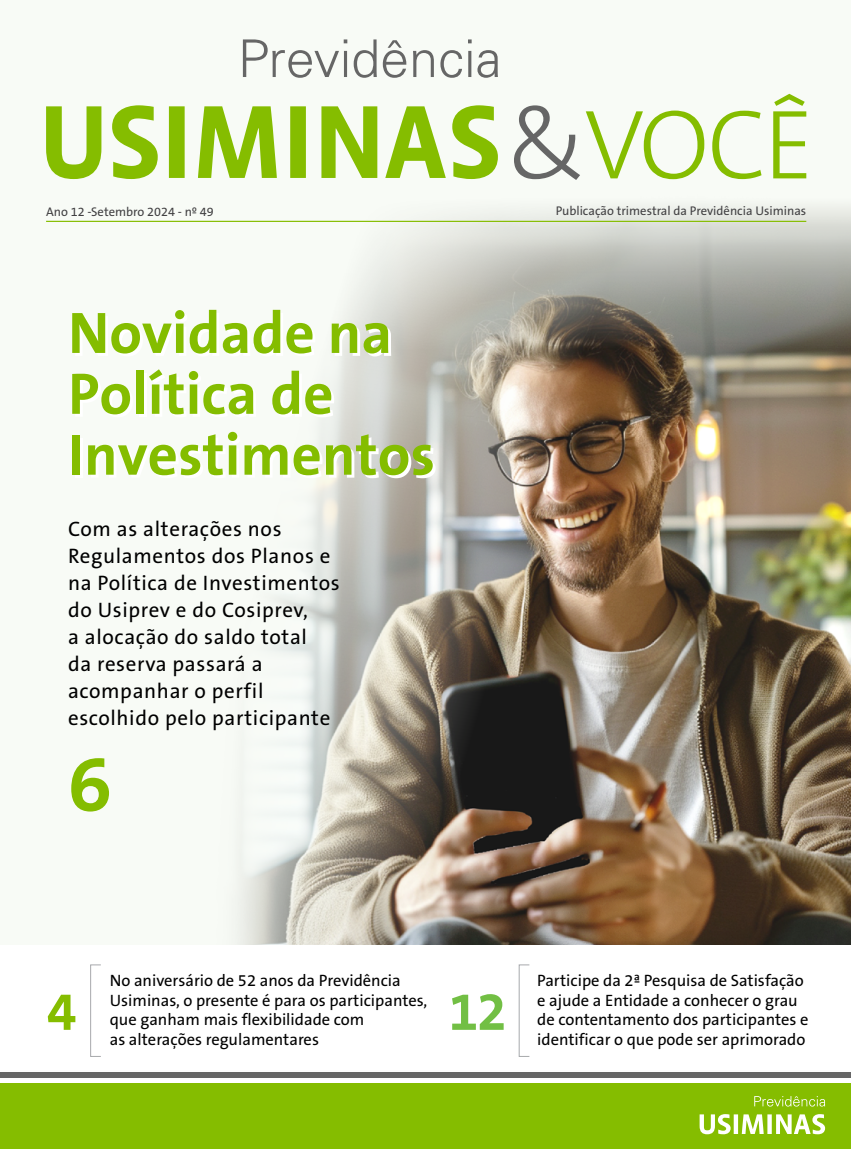
<style>
.page{position:relative;width:851px;height:1149px;background:#fff}
.page>*{position:absolute;margin:0;border:0;box-sizing:border-box;transform-origin:0 0}
.t1{font:700 79.5px "The Sans B7";color:#84bd00}
.t2{font:700 58.95px/60.9px "The Sans B7";color:#84bd00}
.t3{font:700 54px "The Sans B7";color:#72bf44}
.t4{font:700 54px "The Sans B7";color:#85bd00}
.t5{font:21px/27px "The Sans B5 Plain";letter-spacing:.03em;color:#000}
.t6{font:16.5px/19.8px "The Sans B5 Plain";color:#000}
.t7{font:12.6px "The Sans B5 Plain";color:#414042}
</style>
<div class="page">
<div style="left:0;top:0;width:850px;height:944px;background:#f8fbf6"></div>
<img style="left:214px;top:93px;width:636px;height:851px">
<hr style="left:46px;top:221px;width:760px;height:1px;background:#85bd00">
<svg style="left:46px;top:105px;width:452px;height:74px"></svg>
<svg style="left:243px;top:39px;width:104px;height:39px"></svg>
<svg style="left:353px;top:39px;width:24px;height:39px"></svg>
<svg style="left:383px;top:40px;width:23px;height:38px"></svg>
<svg style="left:413px;top:50px;width:21px;height:27px"></svg>
<svg style="left:440px;top:50px;width:22px;height:28px"></svg>
<hr style="left:468px;top:51px;width:3px;height:26px;background:#666">
<svg style="left:468px;top:39px;width:3px;height:4px"></svg>
<svg style="left:477px;top:50px;width:21px;height:28px"></svg>
<svg style="left:514px;top:94px;width:292px;height:86px"></svg>
<div style="left:0;top:1083px;width:850px;height:65px;background:#85bd00"></div>
<div style="left:0;top:1071px;width:850px;height:6px;background:#666"></div>
<svg style="left:699px;top:1114px;width:126px;height:19px"></svg>
<svg style="left:754px;top:1096px;width:71px;height:10px"></svg>
<div style="left:90px;top:964px;width:11px;height:92px;border:1px solid #a7a9ac"></div>
<div style="left:518px;top:964px;width:11px;height:92px;border:1px solid #a7a9ac"></div>
<p class="t7" style="left:46px;top:205px;width:169px">Ano 12 -Setembro 2024 - nº 49</p>
<p class="t7" style="left:555px;top:204px;width:252px">Publicação trimestral da Previdência Usiminas</p>
<h2 class="t2" style="left:68px;top:304px;width:368px">Novidade na<br>Política de<br>Investimentos</h2>
<p class="t5" style="left:68px;top:516px;width:273px">Com as alterações nos<br>Regulamentos dos Planos e na Política de Investimentos do Usiprev e do Cosiprev,<br>a alocação do saldo total<br>da reserva passará a acompanhar o perfil escolhido pelo participante</p>
<h1 class="t1" style="left:68px;top:741px;width:45px">6</h1>
<h3 class="t4" style="left:47px;top:982px;width:31px">4</h3>
<p class="t6" style="left:110px;top:970px;width:319px">No aniversário de 52 anos da Previdência Usiminas, o presente é para os participantes, que ganham mais flexibilidade com<br>as alterações regulamentares</p>
<h3 class="t3" style="left:448px;top:982px;width:60px">12</h3>
<p class="t6" style="left:537px;top:970px;width:273px">Participe da 2ª Pesquisa de Satisfação e ajude a Entidade a conhecer o grau de contentamento dos participantes e identificar o que pode ser aprimorado</p>
</div>
